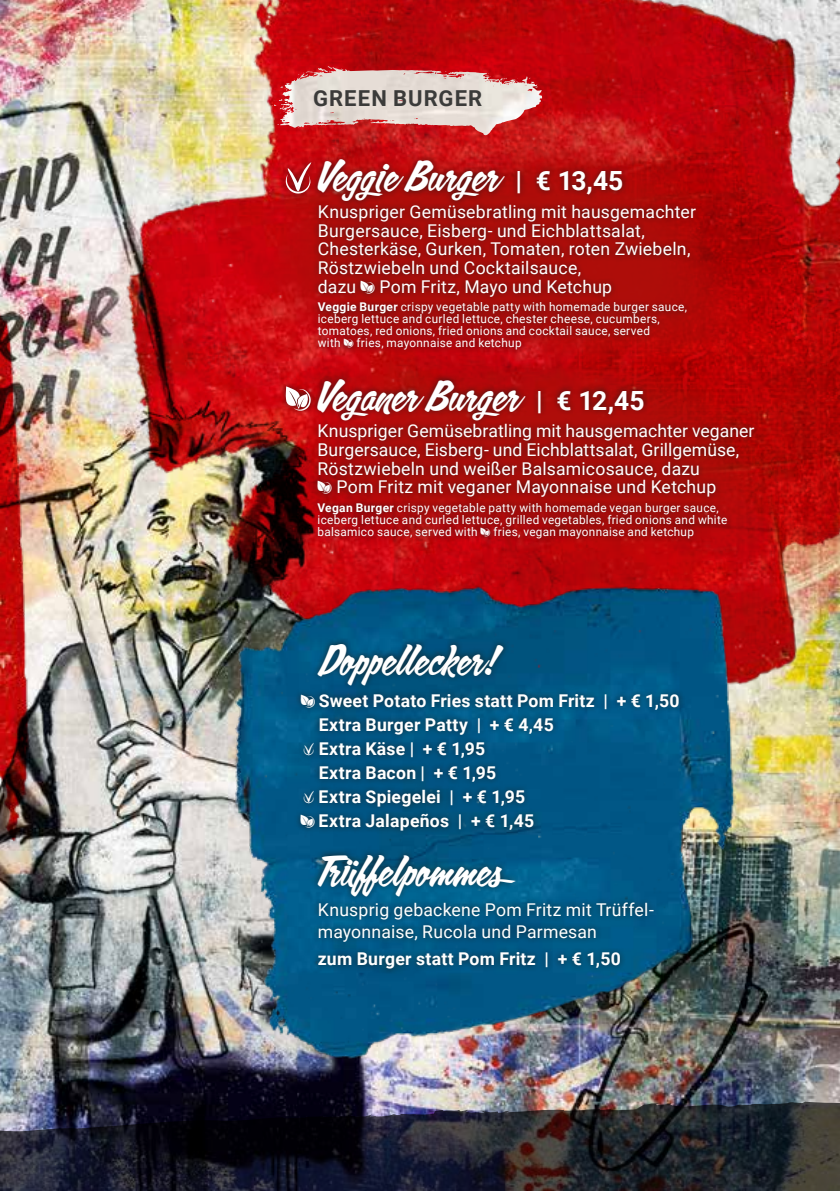
<style>
.page{position:relative;width:840px;height:1191px;background:#fff}
.page>*{position:absolute;margin:0;border:0;box-sizing:border-box;transform-origin:0 0}
.t1{font:39.6px "Calgary Script OT";letter-spacing:.01em;color:#fff}
.t2{font:700 22px "Roboto";letter-spacing:.05em;color:#3b3b3a}
.t3{font:17.6px/18.6px "Roboto";letter-spacing:.01em;color:#fff}
.t4{font:700 17.6px "Roboto";letter-spacing:.015em;color:#fff}
.t5{font:12px/12px "Roboto";letter-spacing:.025em;color:#fff}
.s1{font-family:"Roboto";font-weight:700;font-size:26.4px}
.s2{font-family:"Celona Pikto Extrablatt"}
.s3{font-weight:700}
.s4{font-family:"Celona Pikto Extrablatt";font-weight:400}
</style>
<div class="page">
<img style="left:768px;top:799px;width:71px;height:302px">
<img style="left:214px;top:0;width:625px;height:799px">
<img style="left:0;top:0;width:214px;height:1101px">
<svg style="left:0;top:1101px;width:839px;height:90px;background:#21212b"></svg>
<svg style="left:292px;top:361px;width:491px;height:194px;background:#b40605"></svg>
<svg style="left:250px;top:143px;width:500px;height:226px;background:#bd0f10"></svg>
<div style="left:279px;top:153px;width:423px;height:203px;background:#1a1a18;opacity:.75"></div>
<svg style="left:285px;top:162px;width:26px;height:31px"></svg>
<div style="left:279px;top:372px;width:481px;height:173px;background:#1a1a18;opacity:.75"></div>
<svg style="left:285px;top:386px;width:25px;height:25px"></svg>
<img style="left:287px;top:66px;width:49px;height:19px">
<img style="left:204px;top:471px;width:564px;height:637px">
<div style="left:294px;top:637px;width:391px;height:200px;background:#1a1a18;opacity:.75"></div>
<div style="left:311px;top:847px;width:348px;height:128px;background:#1a1a18;opacity:.75"></div>
<p class="t2" style="left:313px;top:83px;width:171px">GREEN BURGER</p>
<h1 class="t1" style="left:317px;top:151px;width:307px">Veggie Burger <span class="s1">| € 13,45</span></h1>
<p class="t3" style="left:317px;top:202px;width:379px">Knuspriger Gemüsebratling mit hausgemachter Burgersauce, Eisberg- und Eichblattsalat, Chesterkäse, Gurken, Tomaten, roten Zwiebeln, Röstzwiebeln und Cocktailsauce,<br>dazu <span class="s2">V</span> Pom Fritz, Mayo und Ketchup</p>
<p class="t5" style="left:317px;top:301px;width:370px"><span class="s3">Veggie Burger</span> crispy vegetable patty with homemade burger sauce, iceberg lettuce and curled lettuce, chester cheese, cucumbers, tomatoes, red onions, fried onions and cocktail sauce, served<br>with <span class="s2">V</span> fries, mayonnaise and ketchup</p>
<h1 class="t1" style="left:317px;top:370px;width:328px">Veganer Burger <span class="s1">| € 12,45</span></h1>
<p class="t3" style="left:317px;top:421px;width:438px">Knuspriger Gemüsebratling mit hausgemachter veganer Burgersauce, Eisberg- und Eichblattsalat, Grillgemüse, Röstzwiebeln und weißer Balsamicosauce, dazu<br><span class="s2">V</span> Pom Fritz mit veganer Mayonnaise und Ketchup</p>
<p class="t5" style="left:317px;top:501px;width:411px"><span class="s3">Vegan Burger</span> crispy vegetable patty with homemade vegan burger sauce, iceberg lettuce and curled lettuce, grilled vegetables, fried onions and white balsamico sauce, served with <span class="s2">V</span> fries, vegan mayonnaise and ketchup</p>
<h1 class="t1" style="left:318px;top:634px;width:178px">Doppellecker!</h1>
<p class="t4" style="left:300px;top:688px;width:380px"><span class="s4">V</span> Sweet Potato Fries statt Pom Fritz | + € 1,50</p>
<p class="t4" style="left:318px;top:712px;width:236px">Extra Burger Patty | + € 4,45</p>
<p class="t4" style="left:302px;top:736px;width:184px"><span class="s4">v</span> Extra Käse | + € 1,95</p>
<p class="t4" style="left:318px;top:760px;width:179px">Extra Bacon | + € 1,95</p>
<p class="t4" style="left:302px;top:784px;width:224px"><span class="s4">v</span> Extra Spiegelei | + € 1,95</p>
<p class="t4" style="left:300px;top:808px;width:235px"><span class="s4">V</span> Extra Jalapeños | + € 1,45</p>
<h1 class="t1" style="left:317px;top:845px;width:201px">Trüffelpommes</h1>
<p class="t3" style="left:317px;top:897px;width:337px;line-height:22px">Knusprig gebackene Pom Fritz mit Trüffel&shy;mayonnaise, Rucola und Parmesan</p>
<p class="t4" style="left:317px;top:946px;width:304px">zum Burger statt Pom Fritz | + € 1,50</p>
</div>
